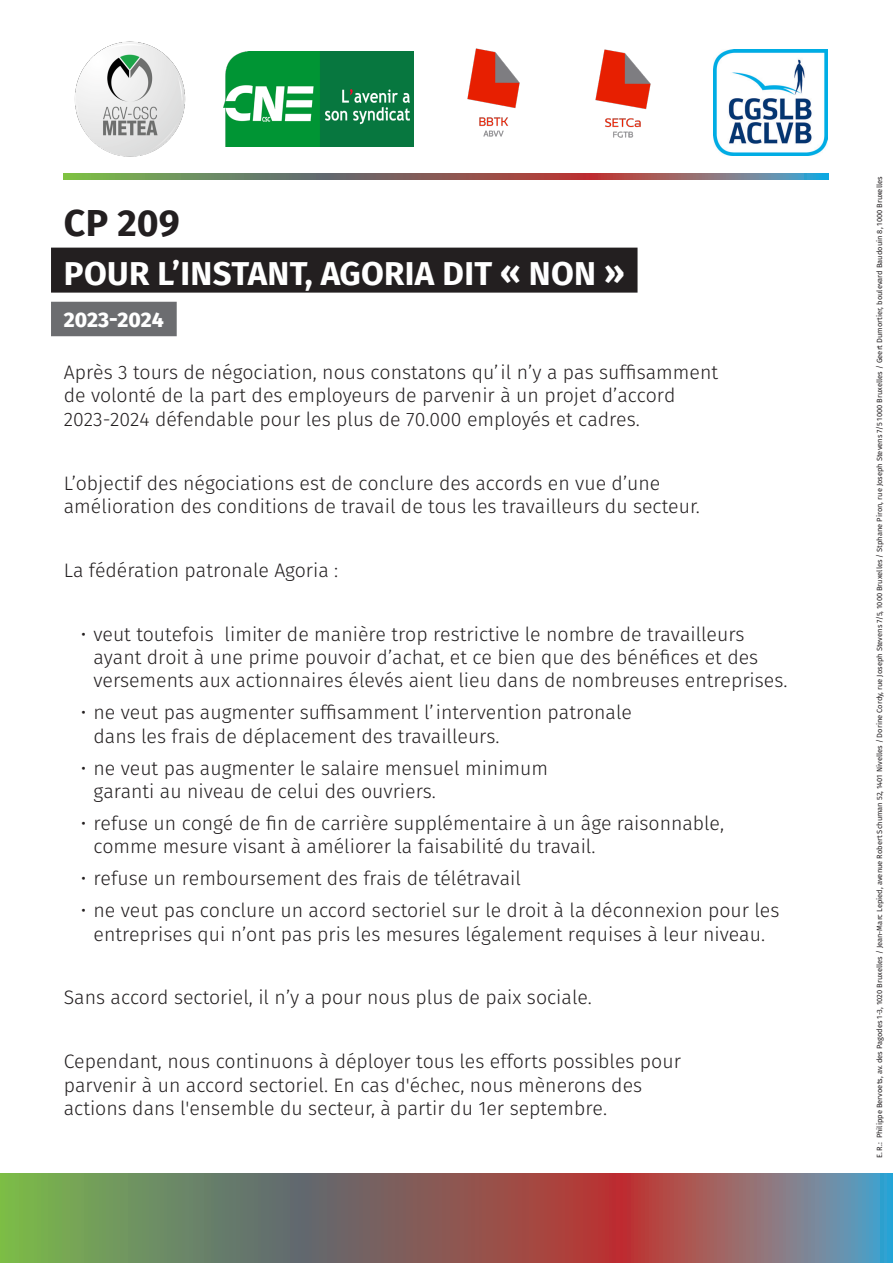
<style>
.page{position:relative;width:893px;height:1263px;background:#fff}
.page>*{position:absolute;margin:0;border:0;box-sizing:border-box;transform-origin:0 0}
.t1{font:700 37.5px "Fira Sans";color:#231f20}
.PC{font:700 33px "Fira Sans";letter-spacing:.01em;color:#fff}
.DATUM{font:800 21px "Fira Sans";color:#fff}
._04_Body{font:300 19.5px/23.4px "Fira Sans";color:#231f20}
.t2{font:7.5px "Fira Sans";color:#231f20}
</style>
<div class="page">
<svg style="left:0;top:1174px;width:893px;height:89px;background:#847060"></svg>
<svg style="left:64px;top:173px;width:764px;height:6px;background:#817264"></svg>
<img style="left:74px;top:41px;width:112px;height:116px">
<img style="left:467px;top:48px;width:184px;height:90px">
<img style="left:713px;top:49px;width:114px;height:106px">
<img style="left:223px;top:52px;width:191px;height:94px">
<div style="left:51px;top:248px;width:586px;height:45px;background:#231f20"></div>
<div style="left:51px;top:302px;width:126px;height:34px;background:#6c6d70"></div>
<p class="t1" style="left:64px;top:191px;width:117px">CP 209</p>
<p class="PC" style="left:64px;top:246px;width:562px">POUR L’INSTANT, AGORIA DIT « NON »</p>
<p class="DATUM" style="left:64px;top:301px;width:102px">2023-2024</p>
<p class="_04_Body" style="left:64px;top:360px;width:656px">Après 3 tours de négociation, nous constatons qu’il n’y a pas suffisamment de volonté de la part des employeurs de parvenir à un projet d’accord<br>2023-2024 défendable pour les plus de 70.000 employés et cadres.</p>
<p class="_04_Body" style="left:64px;top:471px;width:638px">L’objectif des négociations est de conclure des accords en vue d’une amélioration des conditions de travail de tous les travailleurs du secteur.</p>
<p class="_04_Body" style="left:64px;top:558px;width:276px">La fédération patronale Agoria :</p>
<p class="_04_Body" style="left:94px;top:622px;width:695px;text-indent:-13px">• veut toutefois limiter de manière trop restrictive le nombre de travailleurs ayant droit à une prime pouvoir d’achat, et ce bien que des bénéfices et des versements aux actionnaires élevés aient lieu dans de nombreuses entreprises.</p>
<p class="_04_Body" style="left:94px;top:701px;width:540px;text-indent:-13px">• ne veut pas augmenter suffisamment l’intervention patronale dans les frais de déplacement des travailleurs.</p>
<p class="_04_Body" style="left:94px;top:756px;width:456px;text-indent:-13px">• ne veut pas augmenter le salaire mensuel minimum garanti au niveau de celui des ouvriers.</p>
<p class="_04_Body" style="left:94px;top:811px;width:632px;text-indent:-13px">• refuse un congé de fin de carrière supplémentaire à un âge raisonnable, comme mesure visant à améliorer la faisabilité du travail.</p>
<p class="_04_Body" style="left:81px;top:867px;width:442px">• refuse un remboursement des frais de télétravail</p>
<p class="_04_Body" style="left:81px;top:898px;width:700px;text-align:center">• ne veut pas conclure un accord sectoriel sur le droit à la déconnexion pour les entreprises qui n’ont pas pris les mesures légalement requises à leur niveau.</p>
<p class="_04_Body" style="left:64px;top:986px;width:530px">Sans accord sectoriel, il n’y a pour nous plus de paix sociale.</p>
<p class="_04_Body" style="left:64px;top:1050px;width:619px">Cependant, nous continuons à déployer tous les efforts possibles pour parvenir à un accord sectoriel. En cas d'échec, nous mènerons des actions dans l'ensemble du secteur, à partir du 1er septembre.</p>
<p class="t2" style="left:874px;top:1158px;width:983px;rotate:-90deg">E. R.: Philippe Bervoets, av. des Pagodes 1-3, 1020 Bruxelles / Jean-Marc Lepied, avenue Robert Schuman 52, 1401 Nivelles / Dorine Cordy, rue Joseph Stevens 7/5, 1000 Bruxelles / Stphane Piron, rue Joseph Stevens 7/5 1000 Bruxelles / Geert Dumortier, boulevard Baudouin 8, 1000 Bruxelles</p>
</div>
